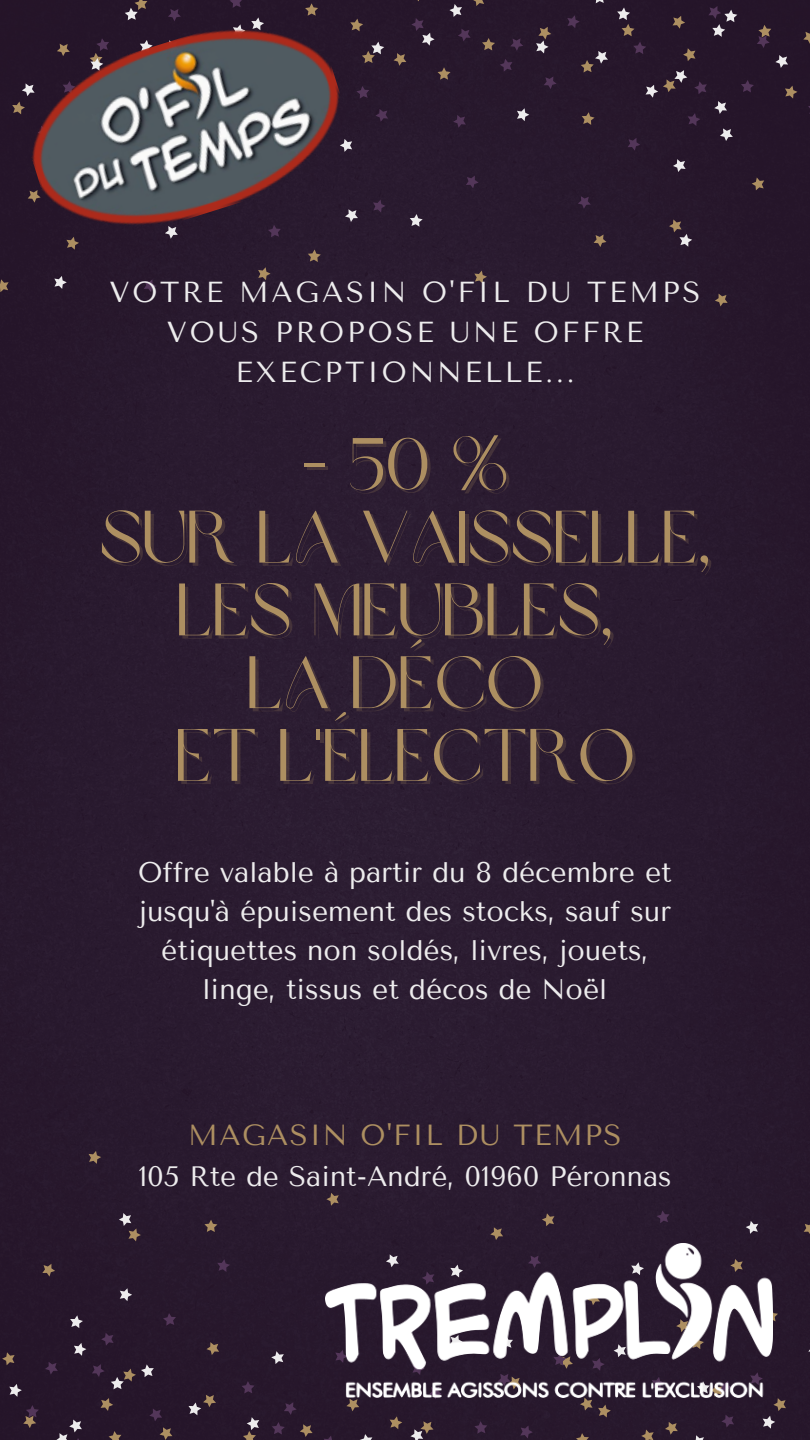
<style>
.page{position:relative;width:810px;height:1440px;background:#fff}
.page>*{position:absolute;margin:0;border:0;box-sizing:border-box;transform-origin:0 0}
.t1{font:73.4px/72.8px "Brown Sugar";color:#ad8f61;text-align:center}
.t2{font:29px "Tenor Sans";letter-spacing:.05em;color:#ad8f61}
.t3{font:28.8px/39.8px "Tenor Sans";letter-spacing:.1em;color:#edeced;text-align:center}
.t4{font:28.2px/39px "Tenor Sans";color:#edeced;text-align:center}
.t5{font:28px "Tenor Sans";color:#edeced}
</style>
<div class="page">
<div style="left:0;top:756px;width:810px;height:17px;background:#2a1b30"></div>
<div style="left:0;top:773px;width:810px;height:667px;background:#291a2f"></div>
<div style="left:0;top:725px;width:810px;height:31px;background:#2a1b30"></div>
<div style="left:0;top:704px;width:810px;height:21px;background:#2a1b30"></div>
<div style="left:0;top:0;width:810px;height:704px;background:#291a2f"></div>
<img style="left:325px;top:1244px;width:448px;height:154px">
<img style="left:11px;top:0;width:351px;height:258px">
<p class="t3" style="left:109px;top:273px;width:593px">VOTRE MAGASIN O'FIL DU TEMPS<br>VOUS PROPOSE UNE OFFRE<br>EXECPTIONNELLE...</p>
<p class="t1" style="left:302px;top:435px;width:208px">-50%</p>
<p class="t1" style="left:99px;top:508px;width:613px">SUR LA VAISSELLE,<br>LES MEUBLES,</p>
<p class="t1" style="left:247px;top:653px;width:297px">LA DÉCO</p>
<p class="t1" style="left:175px;top:726px;width:461px">ET L'ÉLECTRO</p>
<p class="t4" style="left:138px;top:853px;width:535px">Offre valable à partir du 8 décembre et jusqu'à épuisement des stocks, sauf sur étiquettes non soldés, livres, jouets, linge, tissus et décos de Noël</p>
<p class="t2" style="left:188px;top:1119px;width:435px">MAGASIN O'FIL DU TEMPS</p>
<p class="t5" style="left:138px;top:1160px;width:535px">105 Rte de Saint-André, 01960 Péronnas</p>
</div>
